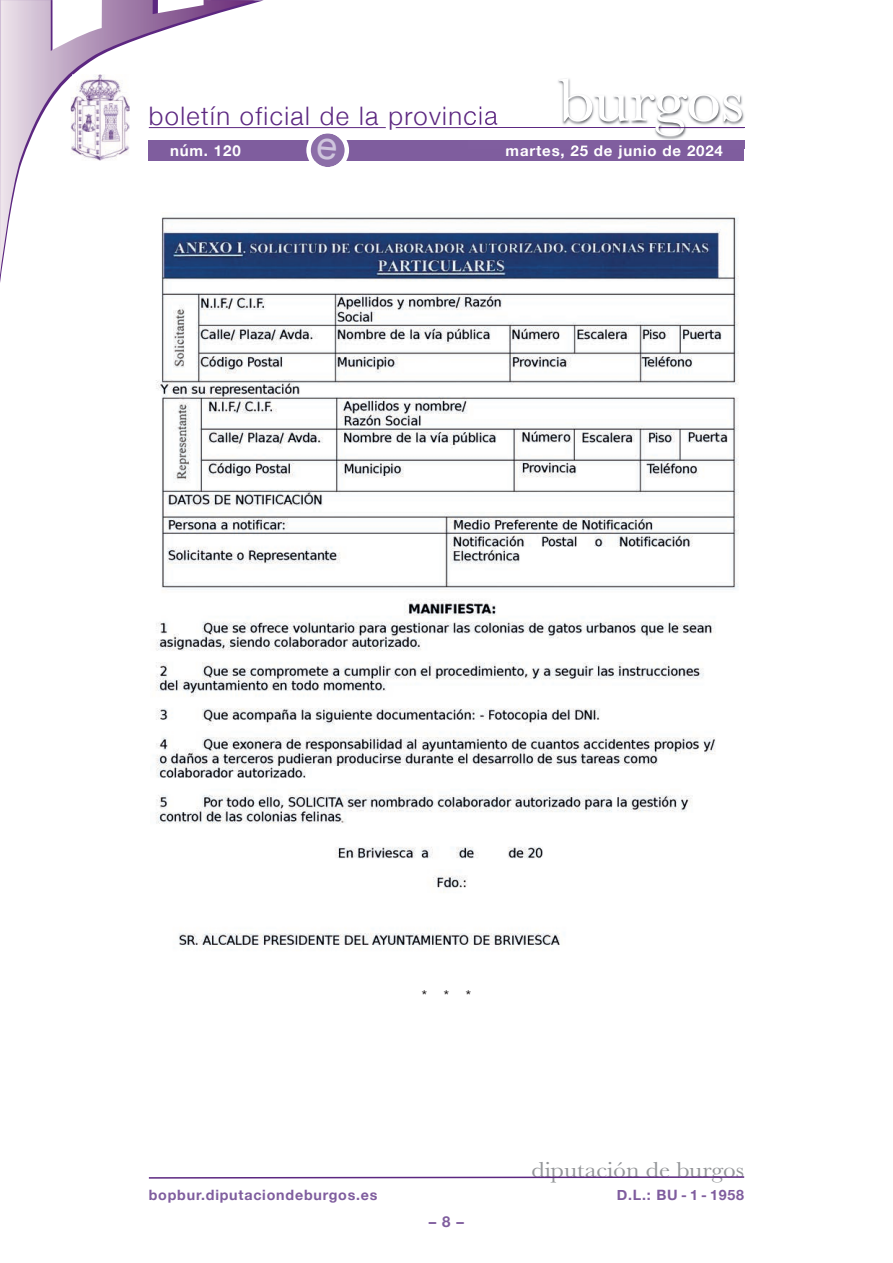
<style>
.page{position:relative;width:893px;height:1263px;background:#fff}
.page>*{position:absolute;margin:0;border:0;box-sizing:border-box;transform-origin:0 0}
.t1{font:63px "Baskerville";letter-spacing:-.01em;color:#fff;scale:1.12 1}
.t2{font:300 25.5px "Helvetica Neue";letter-spacing:.055em;color:#5c2781}
.t3{font:22.5px "Baskerville";color:#939598;scale:1.12 1}
.t4{font:700 15px "Helvetica Neue";letter-spacing:.055em;color:#fff}
.t5{font:700 15px "Helvetica Neue";color:#7f5d9e}
.t6{font:15px "Helvetica Neue";color:#231f20}
.t7{font:700 14.25px "Helvetica Neue";letter-spacing:.055em;color:#7f5d9e}
</style>
<div class="page">
<hr style="left:396px;top:127px;width:348px;height:1px;background:#5c2781">
<hr style="left:149px;top:127px;width:237px;height:1px;background:#5c2781">
<svg style="left:0;top:0;width:255px;height:275px"></svg>
<div style="left:149px;top:140px;width:595px;height:20px;background:#7f5d9e"></div>
<svg style="left:148px;top:1176px;width:597px;height:3px"></svg>
<img style="left:468px;top:78px;width:277px;height:71px">
<img style="left:468px;top:127px;width:191px;height:1px">
<img style="left:468px;top:140px;width:276px;height:9px">
<img style="left:506px;top:146px;width:44px;height:3px">
<hr style="left:659px;top:127px;width:85px;height:1px;background:#5c2781">
<img style="left:71px;top:74px;width:59px;height:87px">
<img style="left:151px;top:213px;width:588px;height:737px">
<svg style="left:306px;top:133px;width:43px;height:34px"></svg>
<h2 class="t2" style="left:149px;top:100px;width:350px">boletín oficial de la provincia</h2>
<h1 class="t1" style="left:558px;top:64px;width:168px">burgos</h1>
<p class="t4" style="left:170px;top:141px;width:72px">núm. 120</p>
<p class="t4" style="left:506px;top:141px;width:219px">martes, 25 de junio de 2024</p>
<p class="t6" style="left:422px;top:987px;width:51px">* * *</p>
<h3 class="t3" style="left:531px;top:1157px;width:191px">diputación de burgos</h3>
<p class="t7" style="left:149px;top:1186px;width:230px">bopbur.diputaciondeburgos.es</p>
<p class="t7" style="left:617px;top:1186px;width:129px">D.L.: BU - 1 - 1958</p>
<p class="t5" style="left:429px;top:1212px;width:37px">– 8 –</p>
</div>
